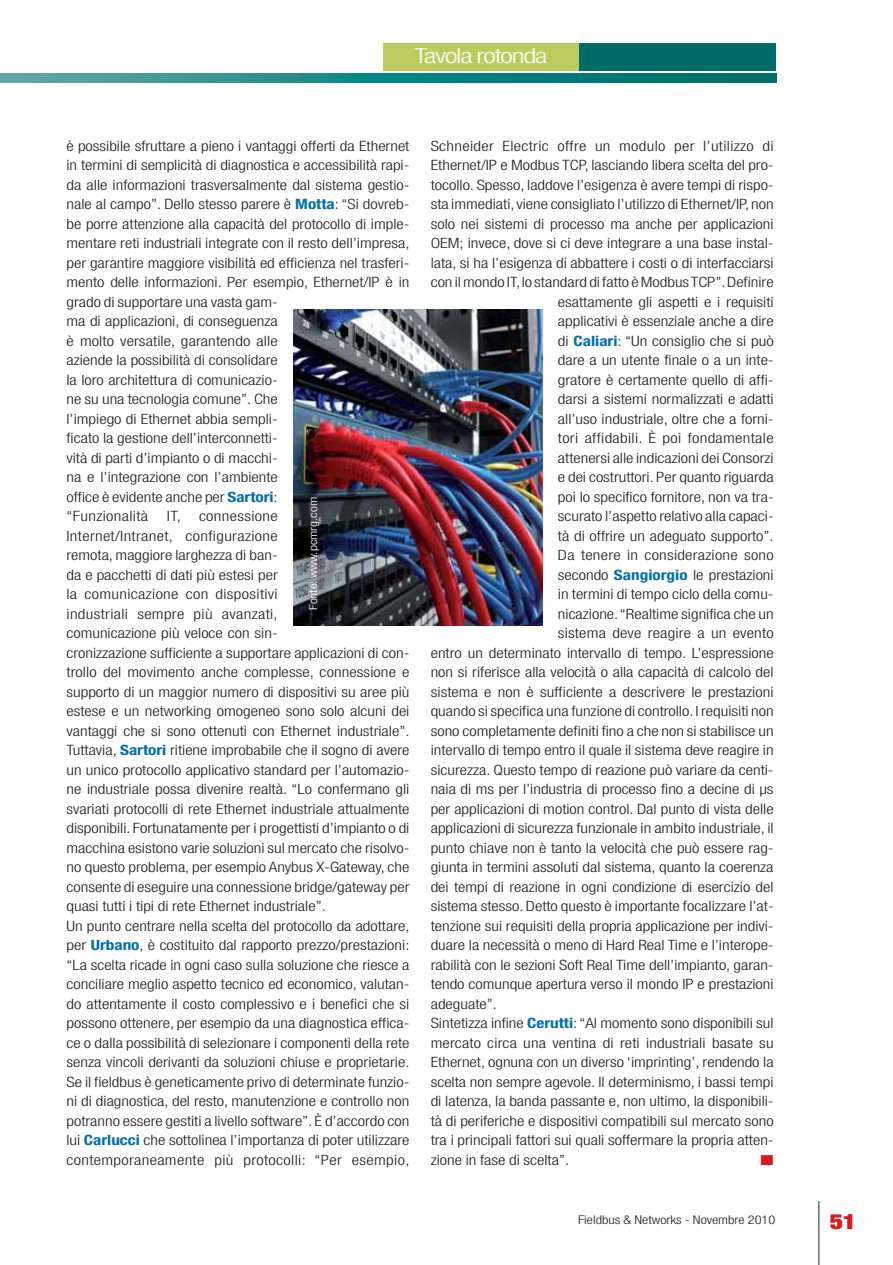
<style>
.page{position:relative;width:893px;height:1265px;background:#fff}
.page>*{position:absolute;margin:0;border:0;box-sizing:border-box;transform-origin:0 0}
.t1{font:900 expanded 21px "Helvetica Neue LT";color:#d71920;scale:1.2 1}
.t2{font:300 condensed 20.7px "Helvetica Neue LT";letter-spacing:-.04em;color:#fff;scale:1.4 1}
.t3{font:300 condensed 14.25px/19.5px "Helvetica Neue LT";color:#231f20;scale:1.2 1}
.t4{font:300 condensed 14.25px "Helvetica Neue LT";letter-spacing:.02em;color:#231f20;scale:1.2 1}
.t5{font:14.25px "Zapf Dingbats";color:#d71920;scale:1.2 1}
.t6{font:300 condensed 12px "Helvetica Neue LT";color:#231f20;scale:1.2 1}
.t7{font:300 condensed 11.25px "Helvetica Neue LT";color:#fff;scale:1.2 1}
.s1{font-weight:700;color:#006eaa}
</style>
<div class="page">
<div style="left:579px;top:43px;width:196px;height:28px;background:#006c67"></div>
<hr style="left:818px;top:1201px;width:1px;height:64px;background:#231f20">
<div style="left:383px;top:43px;width:196px;height:28px;background:#bccb5d"></div>
<svg style="left:0;top:74px;width:777px;height:8px;background:#1c8785"></svg>
<img style="left:293px;top:309px;width:249px;height:316px">
<h2 class="t2" style="left:415px;top:48px;width:96px">Tavola rotonda</h2>
<p class="t3" style="left:67px;top:138px;width:287px">è possibile sfruttare a pieno i vantaggi offerti da Ethernet in termini di semplicità di diagnostica e accessibilità rapi&shy;da alle informazioni trasversalmente dal sistema gestio&shy;nale al campo”. Dello stesso parere è <span class="s1">Motta</span>: “Si dovreb&shy;be porre attenzione alla capacità del protocollo di imple&shy;mentare reti industriali integrate con il resto dell’impresa, per garantire maggiore visibilità ed efficienza nel trasferi&shy;mento delle informazioni. Per esempio, Ethernet/IP è in grado di supportare una vasta gam-<br>ma di applicazioni, di conseguenza<br>è molto versatile, garantendo alle<br>aziende la possibilità di consolidare<br>la loro architettura di comunicazio-<br>ne su una tecnologia comune”. Che<br>l’impiego di Ethernet abbia sempli-<br>ficato la gestione dell’interconnetti-<br>vità di parti d’impianto o di macchi-<br>na e l’integrazione con l’ambiente<br>office è evidente anche per <span class="s1">Sartori</span>:<br>“Funzionalità</p>
<p class="t7" style="left:309px;top:610px;width:96px;rotate:-90deg">Fonte: www.pcmrg.com</p>
<p class="t3" style="left:67px;top:508px;width:287px;text-indent:132px">connessione<br>Internet/Intranet, configurazione<br>remota, maggiore larghezza di ban-<br>da e pacchetti di dati più estesi per<br>la comunicazione con dispositivi<br>industriali sempre più avanzati,<br>comunicazione più veloce con sin-<br>cronizzazione sufficiente a supportare applicazioni di con&shy;trollo del movimento anche complesse, connessione e supporto di un maggior numero di dispositivi su aree più estese e un networking omogeneo sono solo alcuni dei vantaggi che si sono ottenuti con Ethernet industriale”.<br>Tuttavia, <span class="s1">Sartori</span> ritiene improbabile che il sogno di avere un unico protocollo applicativo standard per l’automazio&shy;ne industriale possa divenire realtà. “Lo confermano gli svariati protocolli di rete Ethernet industriale attualmente disponibili. Fortunatamente per i progettisti d’impianto o di macchina esistono varie soluzioni sul mercato che risolvo&shy;no questo problema, per esempio Anybus X-Gateway, che consente di eseguire una connessione bridge/gateway per quasi tutti i tipi di rete Ethernet industriale”.<br>Un punto centrare nella scelta del protocollo da adottare, per <span class="s1">Urbano</span>, è costituito dal rapporto prezzo/prestazioni: “La scelta ricade in ogni caso sulla soluzione che riesce a conciliare meglio aspetto tecnico ed economico, valutan&shy;do attentamente il costo complessivo e i benefici che si possono ottenere, per esempio da una diagnostica effica&shy;ce o dalla possibilità di selezionare i componenti della rete senza vincoli derivanti da soluzioni chiuse e proprietarie.<br>Se il fieldbus è geneticamente privo di determinate funzio&shy;ni di diagnostica, del resto, manutenzione e controllo non potranno essere gestiti a livello software”. È d’accordo con lui <span class="s1">Carlucci</span> che sottolinea l’importanza di poter utilizzare contemporaneamente più protocolli: “Per esempio,</p>
<p class="t3" style="left:167px;top:508px;width:13px">IT,</p>
<p class="t4" style="left:431px;top:140px;width:287px">Schneider Electric offre un modulo per l’utilizzo di</p>
<p class="t3" style="left:431px;top:157px;width:287px">Ethernet/IP e Modbus TCP, lasciando libera scelta del pro-</p>
<p class="t3" style="left:431px;top:177px;width:287px">tocollo. Spesso, laddove l’esigenza è avere tempi di rispo-</p>
<p class="t3" style="left:431px;top:196px;width:287px">sta immediati, viene consigliato l’utilizzo di Ethernet/IP, non</p>
<p class="t3" style="left:431px;top:216px;width:287px">solo nei sistemi di processo ma anche per applicazioni</p>
<p class="t3" style="left:431px;top:235px;width:287px">OEM; invece, dove si ci deve integrare a una base instal-</p>
<p class="t3" style="left:431px;top:255px;width:287px">lata, si ha l’esigenza di abbattere i costi o di interfacciarsi</p>
<p class="t3" style="left:431px;top:274px;width:287px">con il mondo IT, lo standard di fatto è Modbus TCP”. Definire</p>
<p class="t3" style="left:558px;top:294px;width:181px">esattamente gli aspetti e i requisiti</p>
<p class="t3" style="left:558px;top:313px;width:181px">applicativi è essenziale anche a dire</p>
<p class="t3" style="left:558px;top:333px;width:181px">di <span class="s1">Caliari</span>: “Un consiglio che si può</p>
<p class="t3" style="left:558px;top:352px;width:181px">dare a un utente finale o a un inte-</p>
<p class="t3" style="left:558px;top:372px;width:181px">gratore è certamente quello di affi-</p>
<p class="t3" style="left:558px;top:391px;width:181px">darsi a sistemi normalizzati e adatti</p>
<p class="t3" style="left:558px;top:411px;width:181px">all’uso industriale, oltre che a forni-</p>
<p class="t4" style="left:558px;top:433px;width:181px">tori affidabili. È poi fondamentale</p>
<p class="t3" style="left:558px;top:450px;width:181px">attenersi alle indicazioni dei Consorzi</p>
<p class="t3" style="left:558px;top:469px;width:181px">e dei costruttori. Per quanto riguarda</p>
<p class="t3" style="left:558px;top:489px;width:181px">poi lo specifico fornitore, non va tra-</p>
<p class="t3" style="left:558px;top:508px;width:181px">scurato l’aspetto relativo alla capaci-</p>
<p class="t3" style="left:558px;top:528px;width:181px">tà di offrire un adeguato supporto”.</p>
<p class="t3" style="left:558px;top:547px;width:181px">Da tenere in considerazione sono</p>
<p class="t3" style="left:558px;top:567px;width:181px">secondo <span class="s1">Sangiorgio</span> le prestazioni</p>
<p class="t3" style="left:558px;top:586px;width:181px">in termini di tempo ciclo della comu-</p>
<p class="t3" style="left:558px;top:606px;width:181px">nicazione. “Realtime significa che un</p>
<p class="t3" style="left:558px;top:625px;width:181px">sistema deve reagire a un evento</p>
<p class="t3" style="left:431px;top:645px;width:287px">entro un determinato intervallo di tempo. L’espressione</p>
<p class="t3" style="left:431px;top:664px;width:287px">non si riferisce alla velocità o alla capacità di calcolo del</p>
<p class="t3" style="left:431px;top:684px;width:287px">sistema e non è sufficiente a descrivere le prestazioni</p>
<p class="t3" style="left:431px;top:703px;width:287px">quando si specifica una funzione di controllo. I requisiti non</p>
<p class="t3" style="left:431px;top:723px;width:287px">sono completamente definiti fino a che non si stabilisce un</p>
<p class="t3" style="left:431px;top:742px;width:287px">intervallo di tempo entro il quale il sistema deve reagire in</p>
<p class="t3" style="left:431px;top:762px;width:287px">sicurezza. Questo tempo di reazione può variare da centi-</p>
<p class="t3" style="left:431px;top:781px;width:287px">naia di ms per l’industria di processo fino a decine di μs</p>
<p class="t3" style="left:431px;top:801px;width:287px">per applicazioni di motion control. Dal punto di vista delle</p>
<p class="t3" style="left:431px;top:820px;width:287px">applicazioni di sicurezza funzionale in ambito industriale, il</p>
<p class="t3" style="left:431px;top:840px;width:287px">punto chiave non è tanto la velocità che può essere rag-</p>
<p class="t3" style="left:431px;top:859px;width:287px">giunta in termini assoluti dal sistema, quanto la coerenza</p>
<p class="t3" style="left:431px;top:879px;width:287px">dei tempi di reazione in ogni condizione di esercizio del</p>
<p class="t3" style="left:431px;top:898px;width:287px">sistema stesso. Detto questo è importante focalizzare l’at-</p>
<p class="t3" style="left:431px;top:918px;width:287px">tenzione sui requisiti della propria applicazione per indivi-</p>
<p class="t3" style="left:431px;top:937px;width:287px">duare la necessità o meno di Hard Real Time e l’interope-</p>
<p class="t3" style="left:431px;top:957px;width:287px">rabilità con le sezioni Soft Real Time dell’impianto, garan-</p>
<p class="t3" style="left:431px;top:976px;width:287px">tendo comunque apertura verso il mondo IP e prestazioni</p>
<p class="t3" style="left:431px;top:996px;width:57px">adeguate”.</p>
<p class="t3" style="left:431px;top:1015px;width:287px">Sintetizza infine <span class="s1">Cerutti</span>: “Al momento sono disponibili sul</p>
<p class="t3" style="left:431px;top:1035px;width:287px">mercato circa una ventina di reti industriali basate su</p>
<p class="t3" style="left:431px;top:1054px;width:287px">Ethernet, ognuna con un diverso ‘imprinting’, rendendo la</p>
<p class="t3" style="left:431px;top:1074px;width:287px">scelta non sempre agevole. Il determinismo, i bassi tempi</p>
<p class="t3" style="left:431px;top:1093px;width:287px">di latenza, la banda passante e, non ultimo, la disponibili-</p>
<p class="t3" style="left:431px;top:1113px;width:287px">tà di periferiche e dispositivi compatibili sul mercato sono</p>
<p class="t3" style="left:431px;top:1132px;width:287px">tra i principali fattori sui quali soffermare la propria atten-</p>
<p class="t3" style="left:431px;top:1152px;width:117px">zione in fase di scelta”.</p>
<p class="t5" style="left:760px;top:1153px;width:12px">■</p>
<p class="t6" style="left:578px;top:1215px;width:166px">Fieldbus &amp; Networks - Novembre 2010</p>
<h1 class="t1" style="left:830px;top:1208px;width:23px">51</h1>
</div>
